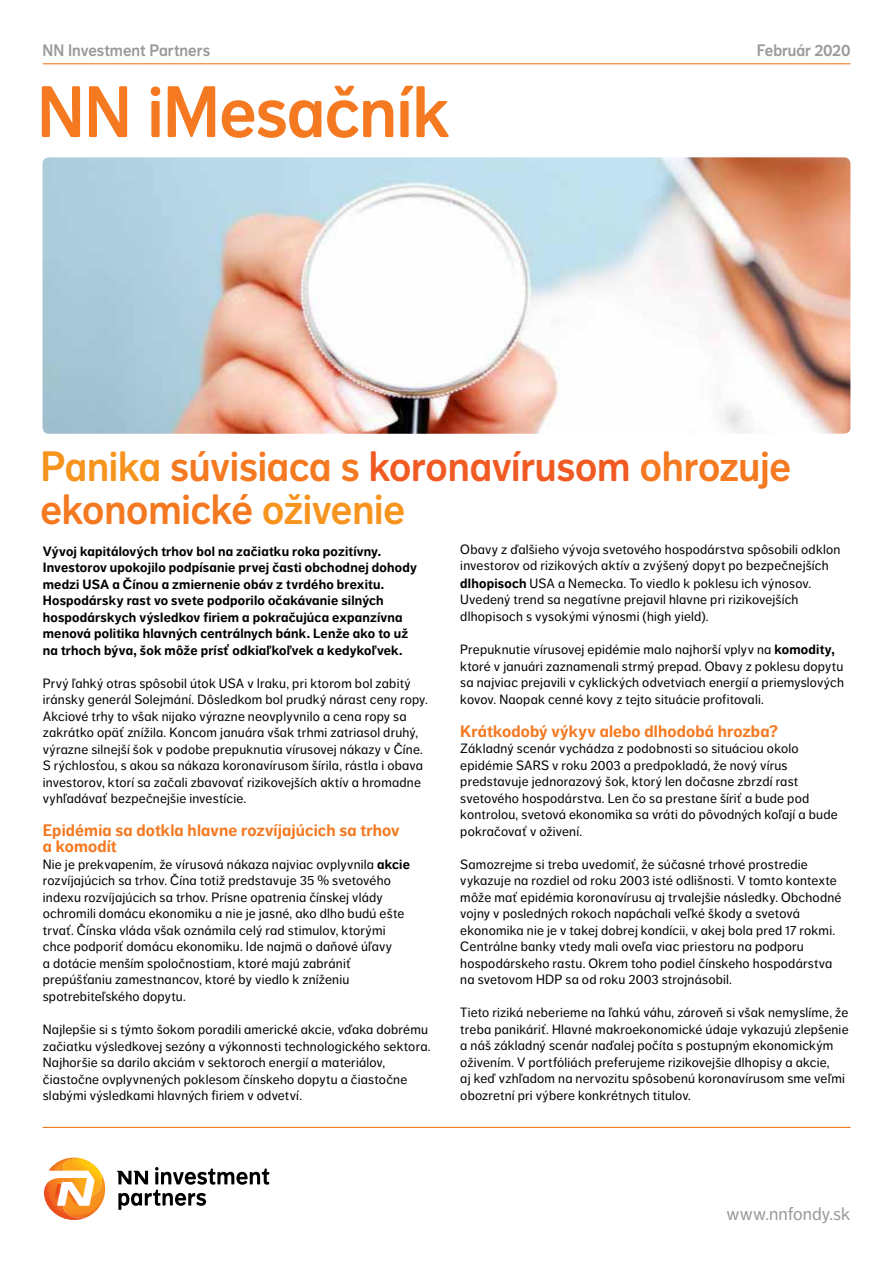
<style>
.page{position:relative;width:893px;height:1263px;background:#fff}
.page>*{position:absolute;margin:0;border:0;box-sizing:border-box;transform-origin:0 0}
.t1{font:72px "NN Dagny Display";letter-spacing:-.01em;color:#f47920}
.t2{font:42px/43.5px "NN Dagny Display";letter-spacing:-.005em;color:#f47920}
.t3{font:18px "NN Dagny Text";color:#999a9b}
.t4{font:700 16.5px/16px "NN Dagny Text";letter-spacing:.005em;color:#f47920}
.t5{font:16.5px "NN Dagny Display";color:#999a9b}
.t6{font:13.35px/16.5px "NN Dagny Text";letter-spacing:.015em;color:#000}
.t7{font:700 13.35px/16.5px "NN Dagny Text";letter-spacing:.015em;color:#000}
.s1{color:#f7941e}
.s2{color:#f15a22}
.s3{font-weight:700}
</style>
<div class="page">
<hr style="left:43px;top:1127px;width:807px;height:1px;background:#f47920">
<hr style="left:43px;top:63px;width:807px;height:1px;background:#f47920">
<svg style="left:117px;top:1167px;width:152px;height:43px"></svg>
<svg style="left:44px;top:1157px;width:61px;height:63px"></svg>
<img style="left:43px;top:157px;width:807px;height:277px">
<p class="t5" style="left:43px;top:40px;width:169px">NN Investment Partners</p>
<p class="t5" style="left:757px;top:40px;width:95px">Február 2020</p>
<h1 class="t1" style="left:37px;top:70px;width:414px">NN iMesačník</h1>
<h2 class="t2" style="left:40px;top:444px;width:752px"><span class="s1">Panika</span> súvisiaca s <span class="s2">koronavírusom</span> ohrozuje ekonomické <span class="s1">oživenie</span></h2>
<p class="t6" style="left:460px;top:541px;width:382px">Obavy z ďalšieho vývoja svetového hospodárstva spôsobili odklon investorov od rizikových aktív a zvýšený dopyt po bezpečnejších <span class="s3">dlhopisoch</span> USA a Nemecka. To viedlo k poklesu ich výnosov.<br>Uvedený trend sa negatívne prejavil hlavne pri rizikovejších dlhopisoch s vysokými výnosmi (high yield).</p>
<p class="t6" style="left:460px;top:642px;width:385px">Prepuknutie vírusovej epidémie malo najhorší vplyv na <span class="s3">komodity, </span>ktoré v januári zaznamenali strmý prepad. Obavy z poklesu dopytu sa najviac prejavili v cyklických odvetviach energií a priemyslových kovov. Naopak cenné kovy z tejto situácie profitovali.</p>
<p class="t4" style="left:460px;top:723px;width:319px">Krátkodobý výkyv alebo dlhodobá hrozba?</p>
<p class="t6" style="left:460px;top:740px;width:379px">Základný scenár vychádza z podobnosti so situáciou okolo epidémie SARS v roku 2003 a predpokladá, že nový vírus predstavuje jednorazový šok, ktorý len dočasne zbrzdí rast svetového hospodárstva. Len čo sa prestane šíriť a bude pod kontrolou, svetová ekonomika sa vráti do pôvodných koľají a bude pokračovať v oživení.</p>
<p class="t6" style="left:460px;top:856px;width:383px">Samozrejme si treba uvedomiť, že súčasné trhové prostredie vykazuje na rozdiel od roku 2003 isté odlišnosti. V tomto kontexte môže mať epidémia koronavírusu aj trvalejšie následky. Obchodné vojny v posledných rokoch napáchali veľké škody a svetová ekonomika nie je v takej dobrej kondícii, v akej bola pred 17 rokmi.<br>Centrálne banky vtedy mali oveľa viac priestoru na podporu hospodárskeho rastu. Okrem toho podiel čínskeho hospodárstva na svetovom HDP sa od roku 2003 strojnásobil.</p>
<p class="t6" style="left:460px;top:1004px;width:390px">Tieto riziká neberieme na ľahkú váhu, zároveň si však nemyslíme, že treba panikáriť. Hlavné makroekonomické údaje vykazujú zlepšenie a náš základný scenár naďalej počíta s postupným ekonomickým oživením. V portfóliách preferujeme rizikovejšie dlhopisy a akcie,<br>aj keď vzhľadom na nervozitu spôsobenú koronavírusom sme veľmi obozretní pri výbere konkrétnych titulov.</p>
<p class="t7" style="left:43px;top:543px;width:376px">Vývoj kapitálových trhov bol na začiatku roka pozitívny.<br>Investorov upokojilo podpísanie prvej časti obchodnej dohody medzi USA a Čínou a zmiernenie obáv z tvrdého brexitu.<br>Hospodársky rast vo svete podporilo očakávanie silných hospodárskych výsledkov firiem a pokračujúca expanzívna menová politika hlavných centrálnych bánk. Lenže ako to už na trhoch býva, šok môže prísť odkiaľkoľvek a kedykoľvek.</p>
<p class="t6" style="left:43px;top:675px;width:387px">Prvý ľahký otras spôsobil útok USA v Iraku, pri ktorom bol zabitý iránsky generál Solejmání. Dôsledkom bol prudký nárast ceny ropy.<br>Akciové trhy to však nijako výrazne neovplyvnilo a cena ropy sa zakrátko opäť znížila. Koncom januára však trhmi zatriasol druhý, výrazne silnejší šok v podobe prepuknutia vírusovej nákazy v Číne.<br>S rýchlosťou, s akou sa nákaza koronavírusom šírila, rástla i obava investorov, ktorí sa začali zbavovať rizikovejších aktív a hromadne vyhľadávať bezpečnejšie investície.</p>
<p class="t4" style="left:43px;top:822px;width:358px">Epidémia sa dotkla hlavne rozvíjajúcich sa trhov a komodít</p>
<p class="t6" style="left:43px;top:856px;width:369px">Nie je prekvapením, že vírusová nákaza najviac ovplyvnila <span class="s3">akcie </span>rozvíjajúcich sa trhov. Čína totiž predstavuje 35 % svetového indexu rozvíjajúcich sa trhov. Prísne opatrenia čínskej vlády ochromili domácu ekonomiku a nie je jasné, ako dlho budú ešte trvať. Čínska vláda však oznámila celý rad stimulov, ktorými chce podporiť domácu ekonomiku. Ide najmä o daňové úľavy<br>a dotácie menším spoločnostiam, ktoré majú zabrániť prepúšťaniu zamestnancov, ktoré by viedlo k zníženiu spotrebiteľského dopytu.</p>
<p class="t6" style="left:43px;top:1021px;width:389px">Najlepšie si s týmto šokom poradili americké akcie, vďaka dobrému začiatku výsledkovej sezóny a výkonnosti technologického sektora.<br>Najhoršie sa darilo akciám v sektoroch energií a materiálov, čiastočne ovplyvnených poklesom čínskeho dopytu a čiastočne slabými výsledkami hlavných firiem v odvetví.</p>
<h3 class="t3" style="left:726px;top:1203px;width:126px">www.nnfondy.sk</h3>
</div>
